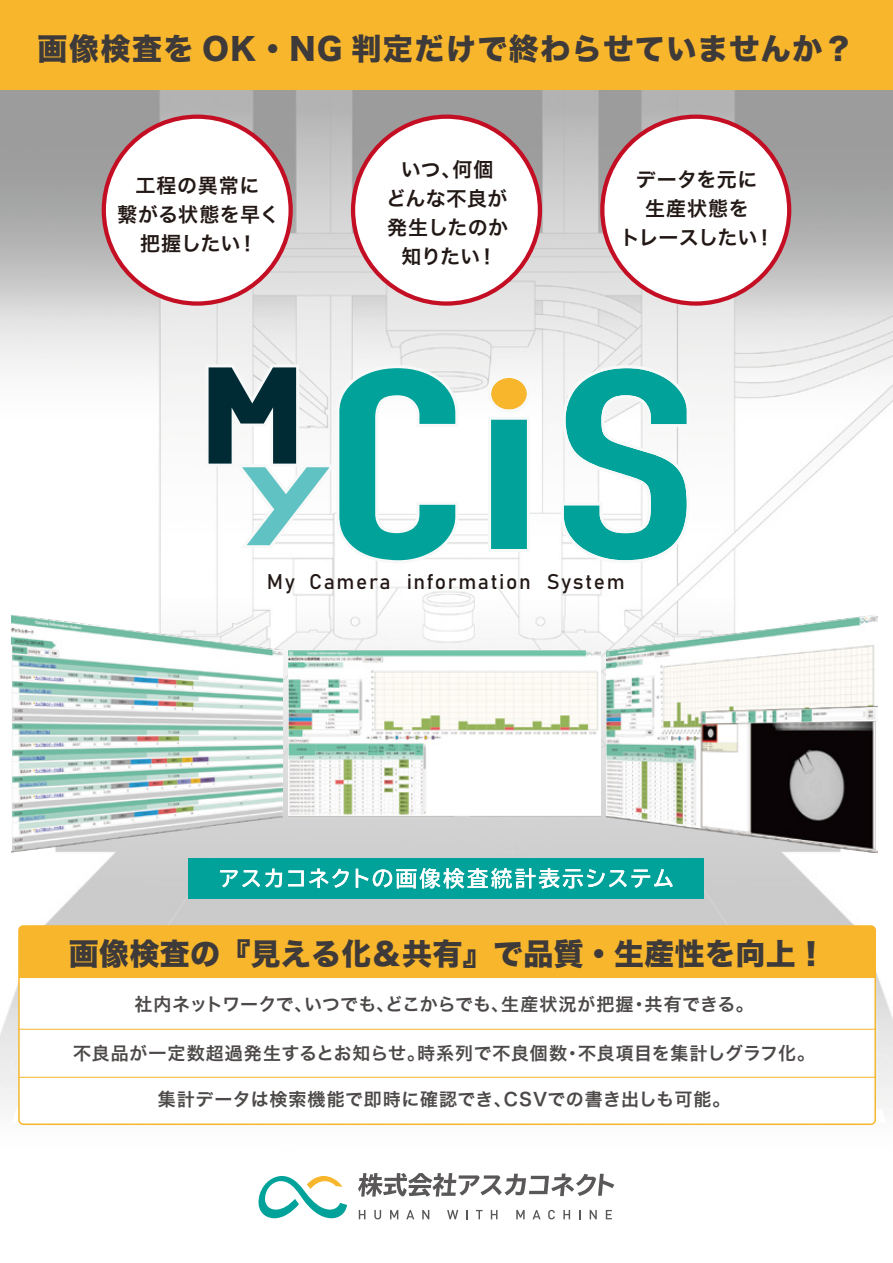
<style>
.page{position:relative;width:893px;height:1263px;background:#fff}
.page>*{position:absolute;margin:0;border:0;box-sizing:border-box;transform-origin:0 0}
.t1{font:30px "Hira Kaku Std W8";letter-spacing:.05em;color:#3e3a39}
.t2{font:30px "Hira Kaku Std W8";letter-spacing:.01em;color:#3e3a39}
.t3{font:21px "Bahnschrift";letter-spacing:.075em;color:#221815}
.t4{font:20.1px/29px "Hira Kaku Pro W6";letter-spacing:.015em;color:#221815;text-align:center}
.t5{font:18px "Hira Kaku Pro W6";letter-spacing:.025em;color:#4c4948}
.t6{font:18px "Hira Kaku Pro W6";letter-spacing:.005em;color:#4c4948}
</style>
<div class="page">
<img style="left:0;top:90px;width:893px;height:1130px">
<div style="left:0;top:0;width:893px;height:90px;background:#f8b62d"></div>
<div style="left:189px;top:858px;width:515px;height:40px;background:#00a29a"></div>
<div style="left:19px;top:926px;width:856px;height:198px;background:#fff;border-radius:4px"></div>
<div style="left:18px;top:925px;width:858px;height:200px;border:2px solid #f8b62d;border-radius:4px"></div>
<div style="left:19px;top:926px;width:856px;height:52px;background:#f8b62d"></div>
<hr style="left:19px;top:1077px;width:856px;height:1px;background:#f8b62d">
<hr style="left:19px;top:1029px;width:856px;height:1px;background:#f8b62d">
<svg style="left:359px;top:1210px;width:6px;height:9px"></svg>
<svg style="left:374px;top:1210px;width:7px;height:9px"></svg>
<svg style="left:390px;top:1210px;width:8px;height:9px"></svg>
<svg style="left:406px;top:1210px;width:8px;height:9px"></svg>
<svg style="left:422px;top:1210px;width:7px;height:9px"></svg>
<svg style="left:447px;top:1210px;width:11px;height:9px"></svg>
<svg style="left:466px;top:1210px;width:2px;height:9px"></svg>
<svg style="left:476px;top:1210px;width:7px;height:9px"></svg>
<svg style="left:491px;top:1210px;width:6px;height:9px"></svg>
<svg style="left:516px;top:1210px;width:9px;height:9px"></svg>
<svg style="left:532px;top:1210px;width:9px;height:9px"></svg>
<svg style="left:548px;top:1210px;width:7px;height:9px"></svg>
<svg style="left:563px;top:1210px;width:7px;height:9px"></svg>
<svg style="left:579px;top:1210px;width:2px;height:9px"></svg>
<svg style="left:590px;top:1210px;width:7px;height:9px"></svg>
<svg style="left:606px;top:1210px;width:6px;height:9px"></svg>
<svg style="left:358px;top:1173px;width:256px;height:24px"></svg>
<svg style="left:255px;top:1176px;width:92px;height:42px"></svg>
<svg style="left:220px;top:869px;width:62px;height:18px"></svg>
<svg style="left:288px;top:868px;width:61px;height:20px"></svg>
<svg style="left:356px;top:868px;width:317px;height:21px"></svg>
<div style="left:104px;top:117px;width:187px;height:187px;background:#fff;border-radius:50%"></div>
<div style="left:102px;top:115px;width:191px;height:191px;border:4px solid #c30e23;border-radius:50%"></div>
<div style="left:353px;top:117px;width:187px;height:187px;background:#fff;border-radius:50%"></div>
<div style="left:351px;top:115px;width:191px;height:191px;border:4px solid #c30e23;border-radius:50%"></div>
<div style="left:602px;top:117px;width:187px;height:187px;background:#fff;border-radius:50%"></div>
<div style="left:600px;top:115px;width:191px;height:191px;border:4px solid #c30e23;border-radius:50%"></div>
<svg style="left:561px;top:365px;width:129px;height:198px"></svg>
<svg style="left:488px;top:375px;width:42px;height:177px"></svg>
<svg style="left:206px;top:364px;width:252px;height:199px"></svg>
<img style="left:288px;top:651px;width:312px;height:165px">
<img style="left:606px;top:614px;width:271px;height:238px">
<img style="left:11px;top:614px;width:271px;height:238px">
<h1 class="t1" style="left:38px;top:32px;width:818px">画像検査を OK・NG 判定だけで終わらせていませんか？</h1>
<p class="t4" style="left:117px;top:170px;width:164px">工程の異常に<br>繋がる状態を早く把握したい！</p>
<p class="t4" style="left:386px;top:154px;width:123px">いつ、何個<br>どんな不良が発生したのか知りたい！</p>
<p class="t4" style="left:620px;top:164px;width:156px">データを元に<br>生産状態を<br>トレースしたい！</p>
<p class="t3" style="left:267px;top:566px;width:359px">My Camera information System</p>
<h1 class="t2" style="left:69px;top:937px;width:759px">画像検査の『見える化＆共有』で品質・生産性を向上！</h1>
<p class="t6" style="left:135px;top:988px;width:621px">社内ネットワークで、いつでも、どこからでも、生産状況が把握・共有できる。</p>
<p class="t5" style="left:73px;top:1037px;width:743px">不良品が一定数超過発生するとお知らせ。時系列で不良個数・不良項目を集計しグラフ化。</p>
<p class="t5" style="left:158px;top:1083px;width:574px">集計データは検索機能で即時に確認でき、CSVでの書き出しも可能。</p>
</div>
